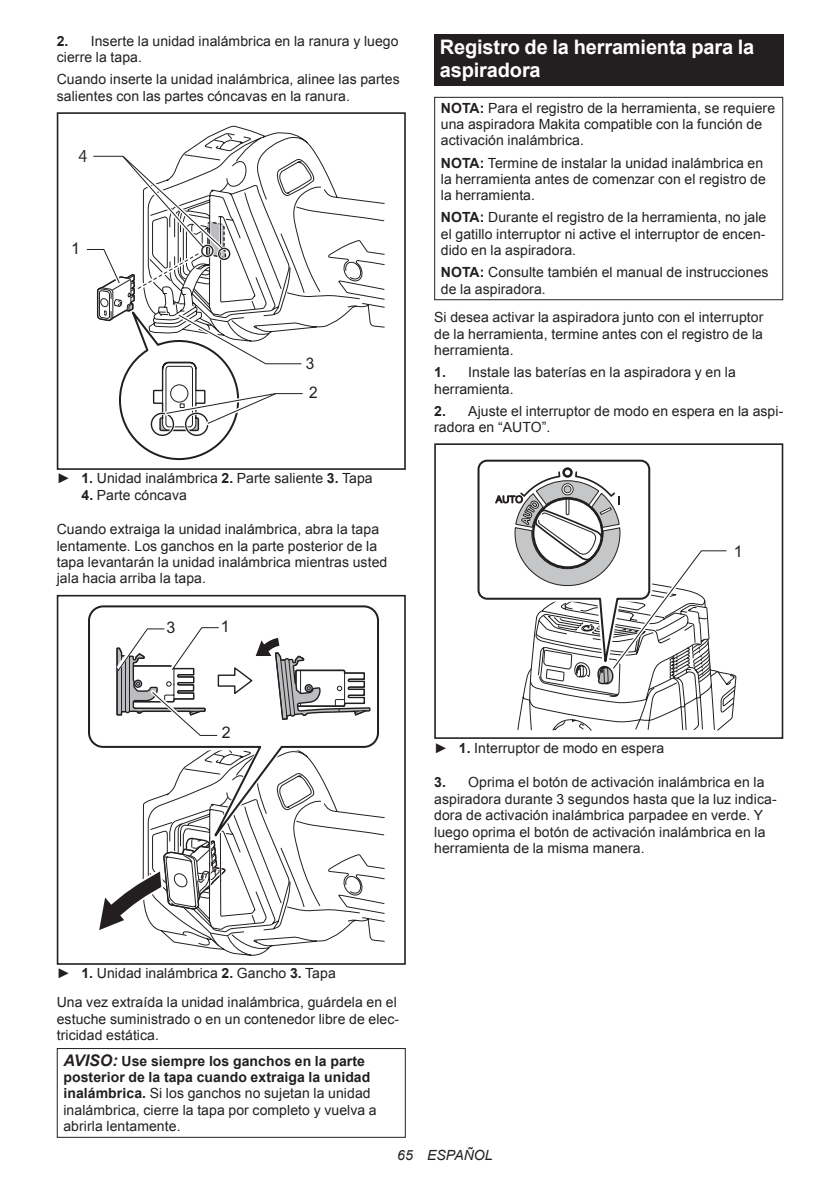
<style>
.page{position:relative;width:840px;height:1191px;background:#fff}
.page>*{position:absolute;margin:0;border:0;box-sizing:border-box;transform-origin:0 0}
.t1{font:700 20px/23.4px "Arial";letter-spacing:-.01em;color:#fff}
.t2{font:16px "Arial";color:#231f20}
.t3{font:16px "Arial";color:#231f20;scale:.96 1}
.t4{font:16px "Koz Go Pro Regular 90 msp RKSJ H";color:#231f20}
.t5{font:14px/16.4px "Arial";letter-spacing:.005em;color:#231f20}
.t6{font:italic 14px "Arial";letter-spacing:.005em;color:#231f20}
.s1{font-weight:700}
.s2{font-weight:700;font-style:italic;font-size:16px}
</style>
<div class="page">
<svg style="left:177px;top:125px;width:208px;height:336px"></svg>
<div style="left:57px;top:112px;width:348px;height:358px;border:2px solid #231f20"></div>
<svg style="left:86px;top:152px;width:220px;height:308px"></svg>
<svg style="left:166px;top:816px;width:219px;height:140px"></svg>
<svg style="left:88px;top:607px;width:292px;height:248px"></svg>
<div style="left:57px;top:595px;width:348px;height:369px;border:2px solid #231f20"></div>
<svg style="left:94px;top:595px;width:277px;height:341px"></svg>
<div style="left:57px;top:1048px;width:348px;height:89px;border:1px solid #231f20"></div>
<div style="left:434px;top:34px;width:348px;height:52px;background:#231f20"></div>
<div style="left:434px;top:97px;width:348px;height:203px;border:1px solid #231f20"></div>
<div style="left:434px;top:443px;width:348px;height:296px;border:2px solid #231f20"></div>
<svg style="left:476px;top:459px;width:259px;height:280px"></svg>
<p class="t5" style="left:57px;top:33px;width:343px"><span class="s1">2.</span> Inserte la unidad inalámbrica en la ranura y luego cierre la tapa.</p>
<p class="t5" style="left:57px;top:71px;width:344px">Cuando inserte la unidad inalámbrica, alinee las partes salientes con las partes cóncavas en la ranura.</p>
<p class="t4" style="left:78px;top:146px;width:10px">4</p>
<p class="t2" style="left:71px;top:237px;width:10px">1</p>
<p class="t3" style="left:306px;top:353px;width:10px">3</p>
<p class="t3" style="left:309px;top:382px;width:10px">2</p>
<p class="t5" style="left:57px;top:470px;width:317px">► <span class="s1">1.</span> Unidad inalámbrica <span class="s1">2.</span> Parte saliente <span class="s1">3.</span> Tapa</p>
<p class="t5" style="left:81px;top:487px;width:107px"><span class="s1">4.</span> Parte cóncava</p>
<p class="t5" style="left:57px;top:521px;width:332px">Cuando extraiga la unidad inalámbrica, abra la tapa lentamente. Los ganchos en la parte posterior de la tapa levantarán la unidad inalámbrica mientras usted jala hacia arriba la tapa.</p>
<p class="t2" style="left:221px;top:616px;width:10px">1</p>
<p class="t2" style="left:166px;top:617px;width:10px">3</p>
<h1 class="t1" style="left:439px;top:36px;width:316px">Registro de la herramienta para la aspiradora</h1>
<p class="t5" style="left:440px;top:100px;width:335px"><span class="s1">NOTA:</span> Para el registro de la herramienta, se requiere una aspiradora Makita compatible con la función de activación inalámbrica.</p>
<p class="t5" style="left:440px;top:154px;width:326px"><span class="s1">NOTA:</span> Termine de instalar la unidad inalámbrica en la herramienta antes de comenzar con el registro de la herramienta.</p>
<p class="t5" style="left:440px;top:209px;width:327px;text-align:justify"><span class="s1">NOTA:</span> Durante el registro de la herramienta, no jale el gatillo interruptor ni active el interruptor de encen&shy;dido en la aspiradora.</p>
<p class="t5" style="left:440px;top:264px;width:329px"><span class="s1">NOTA:</span> Consulte también el manual de instrucciones de la aspiradora.</p>
<p class="t5" style="left:434px;top:309px;width:330px;text-align:justify">Si desea activar la aspiradora junto con el interruptor de la herramienta, termine antes con el registro de la herramienta.</p>
<p class="t5" style="left:434px;top:364px;width:303px"><span class="s1">1.</span> Instale las baterías en la aspiradora y en la herramienta.</p>
<p class="t5" style="left:434px;top:402px;width:350px"><span class="s1">2.</span> Ajuste el interruptor de modo en espera en la aspi&shy;radora en “AUTO”.</p>
<p class="t2" style="left:733px;top:540px;width:10px">1</p>
<p class="t2" style="left:222px;top:722px;width:10px">2</p>
<p class="t5" style="left:434px;top:740px;width:231px">► <span class="s1">1.</span> Interruptor de modo en espera</p>
<p class="t5" style="left:434px;top:774px;width:344px"><span class="s1">3.</span> Oprima el botón de activación inalámbrica en la aspiradora durante 3 segundos hasta que la luz indica&shy;dora de activación inalámbrica parpadee en verde. Y luego oprima el botón de activación inalámbrica en la herramienta de la misma manera.</p>
<p class="t5" style="left:57px;top:959px;width:341px;line-height:28.8px">► <span class="s1">1.</span> Unidad inalámbrica <span class="s1">2.</span> Gancho <span class="s1">3.</span> Tapa<br>Una vez extraída la unidad inalámbrica, guárdela en el</p>
<p class="t5" style="left:57px;top:1010px;width:343px">estuche suministrado o en un contenedor libre de elec&shy;tricidad estática.</p>
<p class="t5" style="left:63px;top:1052px;width:314px"><span class="s2">AVISO:</span> <span class="s1">Use siempre los ganchos en la parte posterior de la tapa cuando extraiga la unidad inalámbrica.</span> Si los ganchos no sujetan la unidad inalámbrica, cierre la tapa por completo y vuelva a abrirla lentamente.</p>
<p class="t6" style="left:397px;top:1146px;width:97px">65 ESPAÑOL</p>
</div>
